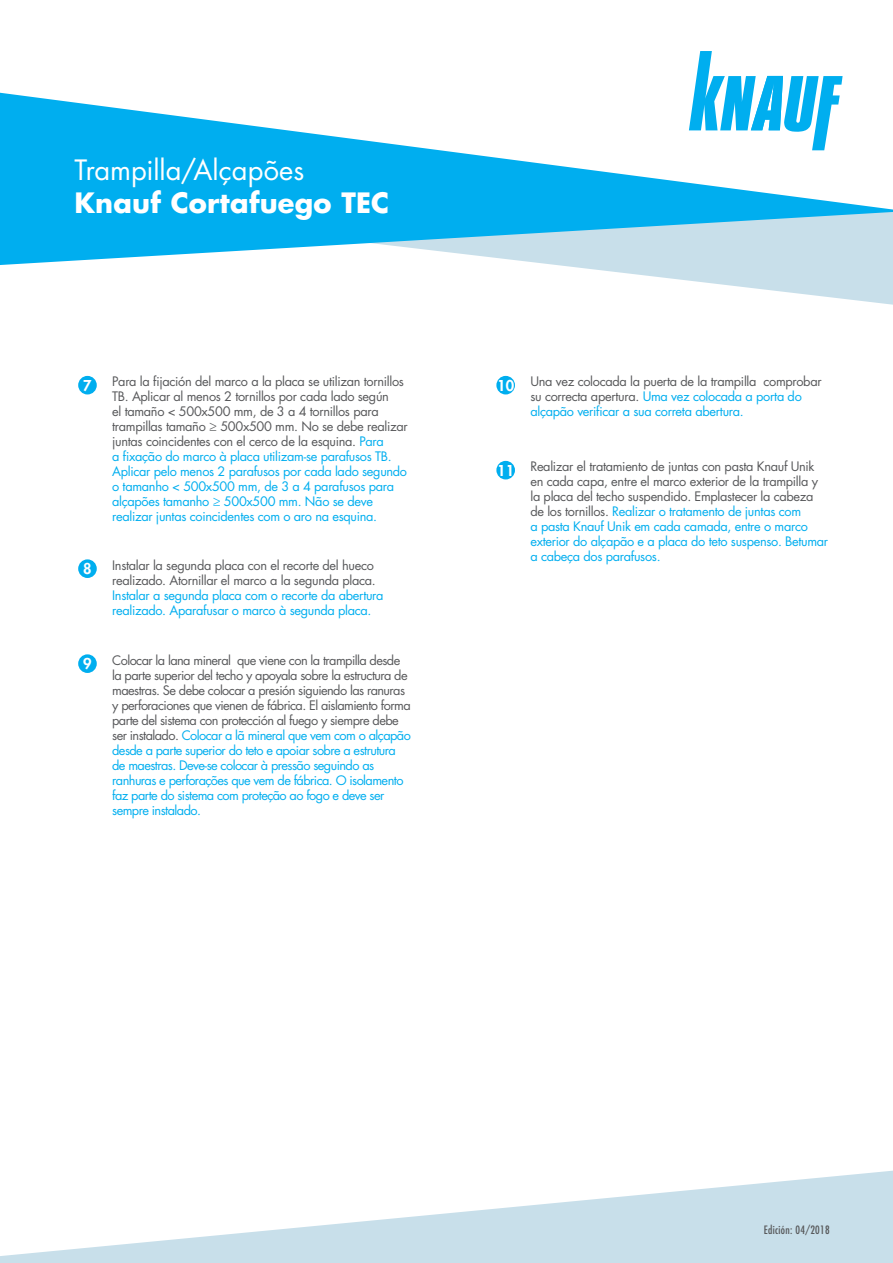
<style>
.page{position:relative;width:893px;height:1263px;background:#fff}
.page>*{position:absolute;margin:0;border:0;box-sizing:border-box;transform-origin:0 0}
._01_Titel_26_32_bold{font:27.3px/33.6px "Futura Std";color:#fff}
.t1{font:800 14.55px "Futura Std";color:#fff}
.DIM_TEXT{font:12.75px/15px "Futura Std";letter-spacing:-.025em;color:#57585a}
.DIM_TEXT-2{font:12.75px/15px "Futura Std";letter-spacing:-.045em;color:#57585a}
.t2{font:condensed 11.25px "Futura Std";letter-spacing:.03em;color:#57585a}
.s1{font-weight:700}
.s2{color:#00aeef}
</style>
<div class="page">
<svg style="left:558px;top:265px;width:335px;height:40px"></svg>
<svg style="left:0;top:93px;width:893px;height:172px;fill:#00aeef"></svg>
<svg style="left:689px;top:51px;width:154px;height:99px"></svg>
<svg style="left:0;top:1171px;width:893px;height:92px;fill:#c8dfea"></svg>
<div style="left:78px;top:376px;width:19px;height:18px;background:#00aeef;border-radius:50%"></div>
<div style="left:78px;top:559px;width:19px;height:19px;background:#00aeef;border-radius:50%"></div>
<div style="left:496px;top:461px;width:19px;height:18px;background:#00aeef;border-radius:50%"></div>
<div style="left:496px;top:376px;width:19px;height:18px;background:#00aeef;border-radius:50%"></div>
<div style="left:78px;top:654px;width:19px;height:19px;background:#00aeef;border-radius:50%"></div>
<p class="_01_Titel_26_32_bold" style="left:74px;top:153px;width:316px">Trampilla/Alçapões<br><span class="s1">Knauf Cortafuego TEC</span></p>
<p class="t1" style="left:83px;top:376px;width:10px">7</p>
<p class="t1" style="left:83px;top:560px;width:10px">8</p>
<p class="t1" style="left:83px;top:655px;width:10px">9</p>
<p class="DIM_TEXT" style="left:112px;top:374px;width:297px">Para la fijación del marco a la placa se utilizan tornillos TB. Aplicar al menos 2 tornillos por cada lado según<br>el tamaño &lt; 500x500 mm, de 3 a 4 tornillos para trampillas tamaño ≥ 500x500 mm. No se debe realizar juntas coincidentes con el cerco de la esquina. <span class="s2">Para<br>a fixação do marco à placa utilizam-se parafusos TB.<br>Aplicar pelo menos 2 parafusos por cada lado segundo o tamanho &lt; 500x500 mm, de 3 a 4 parafusos para alçapões tamanho ≥ 500x500 mm. Não se deve realizar juntas coincidentes com o aro na esquina.</span></p>
<p class="DIM_TEXT" style="left:112px;top:558px;width:273px">Instalar la segunda placa con el recorte del hueco realizado. Atornillar el marco a la segunda placa.<br><span class="s2">Instalar a segunda placa com o recorte da abertura realizado. Aparafusar o marco à segunda placa.</span></p>
<p class="DIM_TEXT-2" style="left:112px;top:653px;width:300px">Colocar la lana mineral que viene con la trampilla desde la parte superior del techo y apoyala sobre la estructura de maestras. Se debe colocar a presión siguiendo las ranuras y perforaciones que vienen de fábrica. El aislamiento forma parte del sistema con protección al fuego y siempre debe ser instalado. <span class="s2">Colocar a lã mineral que vem com o alçapão desde a parte superior do teto e apoiar sobre a estrutura de maestras. Deve-se colocar à pressão seguindo as ranhuras e perforações que vem de fábrica. O isolamento faz parte do sistema com proteção ao fogo e deve ser sempre instalado.</span></p>
<p class="t1" style="left:497px;top:376px;width:18px">10</p>
<p class="t1" style="left:497px;top:461px;width:18px">11</p>
<p class="DIM_TEXT" style="left:530px;top:374px;width:293px">Una vez colocada la puerta de la trampilla comprobar su correcta apertura. <span class="s2">Uma vez colocada a porta do alçapão verificar a sua correta abertura.</span></p>
<p class="DIM_TEXT" style="left:530px;top:459px;width:299px">Realizar el tratamiento de juntas con pasta Knauf Unik en cada capa, entre el marco exterior de la trampilla y la placa del techo suspendido. Emplastecer la cabeza de los tornillos. <span class="s2">Realizar o tratamento de juntas com<br>a pasta Knauf Unik em cada camada, entre o marco exterior do alçapão e a placa do teto suspenso. Betumar a cabeça dos parafusos.</span></p>
<p class="t2" style="left:764px;top:1223px;width:67px">Edición: 04/2018</p>
</div>
